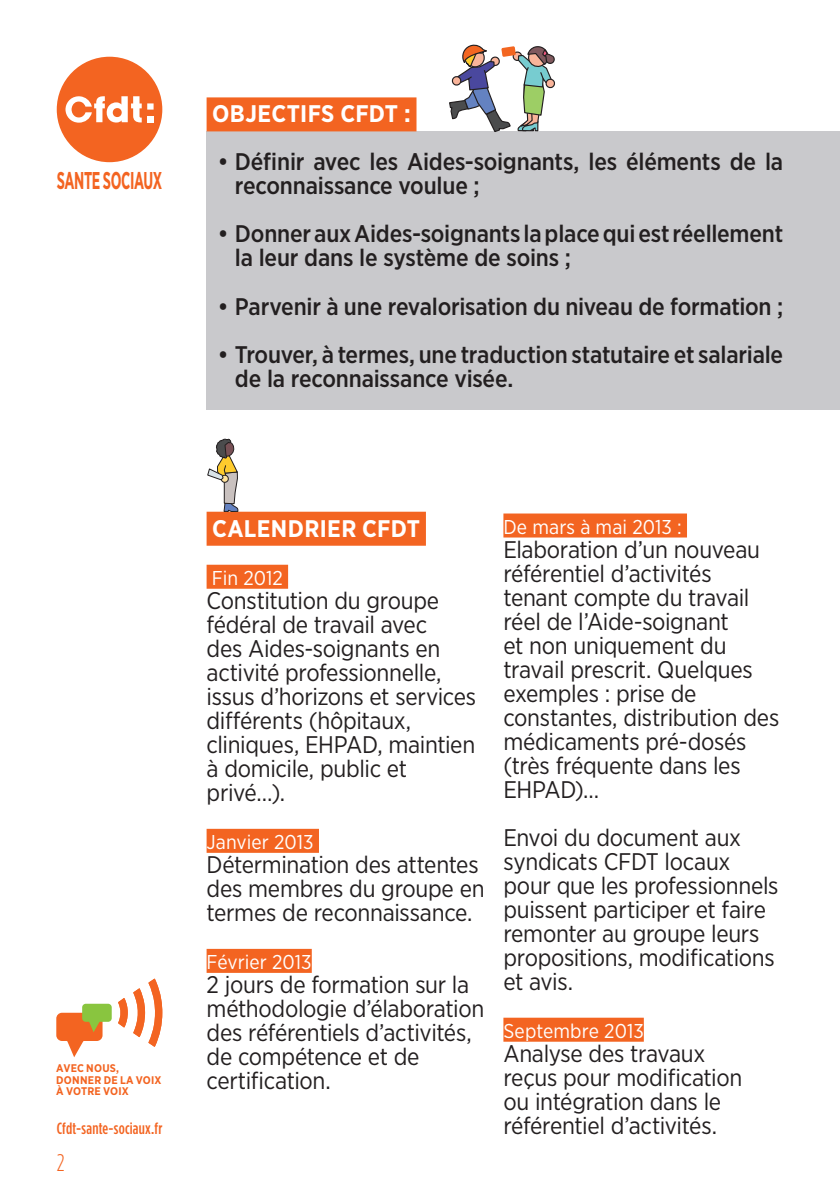
<style>
.page{position:relative;width:840px;height:1191px;background:#fff}
.page>*{position:absolute;margin:0;border:0;box-sizing:border-box;transform-origin:0 0}
.t1{font:700 24.2px "Gotham Narrow";letter-spacing:-.025em;color:#f36421;scale:.62 1}
.t2{font:24px/24px "Gotham Narrow";letter-spacing:-.015em;color:#231f20}
.t3{font:500 24px/24px "Gotham Narrow";letter-spacing:-.01em;color:#231f20}
.t4{font:700 24px "Gotham Narrow";letter-spacing:.015em;color:#fff}
.t5{font:300 24px "Gotham Condensed";color:#f36421}
.t6{font:20px "Gotham Narrow";color:#fff}
.t7{font:500 16.2px "Gotham Condensed";letter-spacing:.015em;color:#f36421}
.t8{font:700 11px/11.6px "Gotham Narrow";letter-spacing:.02em;color:#f36421}
</style>
<div class="page">
<div style="left:57px;top:57px;width:105px;height:105px;background:#f36421;border-radius:50%"></div>
<svg style="left:65px;top:96px;width:88px;height:27px"></svg>
<svg style="left:56px;top:978px;width:106px;height:79px"></svg>
<div style="left:206px;top:131px;width:633px;height:278px;background:#c9c9cc"></div>
<div style="left:206px;top:512px;width:219px;height:34px;background:#f36421"></div>
<div style="left:206px;top:565px;width:82px;height:24px;background:#f36421"></div>
<div style="left:206px;top:829px;width:113px;height:24px;background:#f36421"></div>
<div style="left:206px;top:949px;width:105px;height:24px;background:#f36421"></div>
<div style="left:503px;top:513px;width:183px;height:24px;background:#f36421"></div>
<div style="left:503px;top:1017px;width:140px;height:24px;background:#f36421"></div>
<div style="left:206px;top:97px;width:210px;height:34px;background:#f36421"></div>
<svg style="left:449px;top:44px;width:106px;height:88px"></svg>
<svg style="left:206px;top:438px;width:33px;height:74px"></svg>
<p class="t1" style="left:57px;top:164px;width:172px">SANTE SOCIAUX</p>
<p class="t4" style="left:212px;top:99px;width:200px">OBJECTIFS CFDT :</p>
<p class="t3" style="left:235px;top:150px;width:549px;text-indent:-17px">• Définir avec les Aides-soignants, les éléments de la reconnaissance voulue ;</p>
<p class="t3" style="left:235px;top:222px;width:549px;text-indent:-17px">• Donner aux Aides-soignants la place qui est réellement la leur dans le système de soins ;</p>
<p class="t3" style="left:218px;top:294px;width:566px">• Parvenir à une revalorisation du niveau de formation ;</p>
<p class="t3" style="left:235px;top:342px;width:549px;text-indent:-17px">• Trouver, à termes, une traduction statutaire et salariale de la reconnaissance visée.</p>
<p class="t8" style="left:56px;top:1062px;width:107px">AVEC NOUS,<br>DONNER DE LA VOIX<br>À VOTRE VOIX</p>
<p class="t7" style="left:57px;top:1119px;width:107px">Cfdt-sante-sociaux.fr</p>
<p class="t5" style="left:57px;top:1148px;width:9px">2</p>
<p class="t4" style="left:212px;top:513px;width:209px">CALENDRIER CFDT</p>
<p class="t6" style="left:212px;top:565px;width:73px">Fin 2012</p>
<p class="t2" style="left:206px;top:588px;width:271px">Constitution du groupe fédéral de travail avec<br>des Aides-soignants en activité professionnelle, issus d’horizons et services différents (hôpitaux, cliniques, EHPAD, maintien à domicile, public et privé…).</p>
<p class="t6" style="left:206px;top:829px;width:109px">Janvier 2013</p>
<p class="t2" style="left:206px;top:852px;width:279px">Détermination des attentes des membres du groupe en termes de reconnaissance.</p>
<p class="t6" style="left:206px;top:949px;width:107px">Février 2013</p>
<p class="t2" style="left:206px;top:972px;width:279px">2 jours de formation sur la méthodologie d’élaboration des référentiels d’activités, de compétence et de certification.</p>
<p class="t6" style="left:503px;top:514px;width:180px">De mars à mai 2013 :</p>
<p class="t2" style="left:503px;top:536px;width:277px">Elaboration d’un nouveau référentiel d’activités tenant compte du travail réel de l’Aide-soignant<br>et non uniquement du travail prescrit. Quelques exemples : prise de constantes, distribution des médicaments pré-dosés (très fréquente dans les<br>EHPAD)…</p>
<p class="t2" style="left:503px;top:824px;width:276px">Envoi du document aux syndicats CFDT locaux pour que les professionnels puissent participer et faire remonter au groupe leurs propositions, modifications et avis.</p>
<p class="t6" style="left:503px;top:1018px;width:142px">Septembre 2013</p>
<p class="t2" style="left:503px;top:1040px;width:240px">Analyse des travaux reçus pour modification ou intégration dans le référentiel d’activités.</p>
</div>
